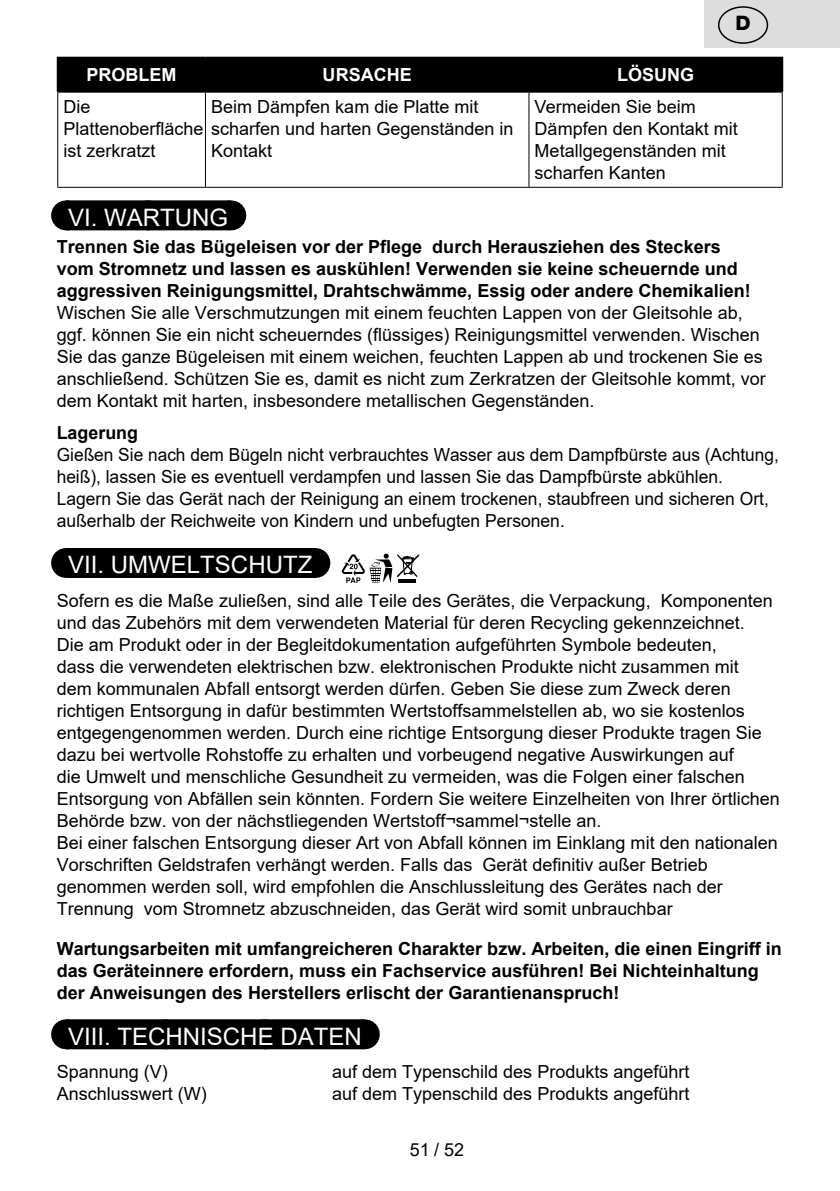
<style>
.page{position:relative;width:840px;height:1191px;background:#fff}
.page>*{position:absolute;margin:0;border:0;box-sizing:border-box;transform-origin:0 0}
.Grafický_nadpis_ETA{font:24px "Arial";color:#fff}
.t1{font:800 20px "Helvetica Neue OT";color:#000}
.Normální{font:18px/22px "Arial";color:#000}
.Normální-2{font:700 18px "Arial";color:#000}
.Normální-3{font:18px/22px "Arial";color:#000;scale:.96 1}
.t2{font:700 18px "Arial";color:#fff}
.s1{font-weight:700}
</style>
<div class="page">
<div style="left:66px;top:200px;width:164px;height:30px;background:#000"></div>
<svg style="left:148px;top:200px;width:41px;height:1px"></svg>
<hr style="left:230px;top:200px;width:1px;height:30px;background:#000">
<div style="left:66px;top:548px;width:248px;height:30px;background:#000"></div>
<hr style="left:314px;top:548px;width:1px;height:30px;background:#000">
<div style="left:66px;top:1019px;width:297px;height:30px;background:#000"></div>
<svg style="left:165px;top:1019px;width:149px;height:1px"></svg>
<hr style="left:363px;top:1019px;width:1px;height:30px;background:#000">
<div style="left:59px;top:59px;width:721px;height:33px;background:#000"></div>
<svg style="left:58px;top:93px;width:723px;height:94px"></svg>
<hr style="left:57px;top:57px;width:148px;height:2px;background:#000">
<hr style="left:57px;top:59px;width:2px;height:33px;background:#000">
<hr style="left:205px;top:57px;width:323px;height:2px;background:#000">
<hr style="left:528px;top:57px;width:254px;height:2px;background:#000">
<hr style="left:780px;top:59px;width:2px;height:33px;background:#000">
<hr style="left:57px;top:92px;width:148px;height:1px;background:#000">
<hr style="left:205px;top:92px;width:323px;height:1px;background:#000">
<hr style="left:528px;top:92px;width:254px;height:1px;background:#000">
<hr style="left:205px;top:59px;width:1px;height:33px;background:#000">
<hr style="left:528px;top:59px;width:1px;height:33px;background:#000">
<hr style="left:57px;top:93px;width:1px;height:94px;background:#000">
<hr style="left:205px;top:93px;width:1px;height:94px;background:#000">
<hr style="left:528px;top:93px;width:1px;height:94px;background:#000">
<hr style="left:781px;top:93px;width:1px;height:94px;background:#000">
<hr style="left:57px;top:187px;width:148px;height:1px;background:#000">
<hr style="left:205px;top:187px;width:323px;height:1px;background:#000">
<hr style="left:528px;top:187px;width:254px;height:1px;background:#000">
<svg style="left:341px;top:553px;width:78px;height:30px"></svg>
<div style="left:704px;top:0;width:135px;height:48px;background:#ddd"></div>
<div style="left:717px;top:6px;width:50px;height:38px;border:1px solid #000;border-radius:50%"></div>
<p class="t1" style="left:735px;top:11px;width:17px">D</p>
<p class="t2" style="left:86px;top:62px;width:91px">PROBLEM</p>
<p class="t2" style="left:322px;top:62px;width:90px">URSACHE</p>
<p class="t2" style="left:616px;top:62px;width:79px">LÖSUNG</p>
<p class="Normální" style="left:63px;top:96px;width:451px">Die<br>Plattenoberfläche scharfen und harten Gegenständen in ist zerkratzt</p>
<p class="Normální" style="left:211px;top:96px;width:269px">Beim Dämpfen kam die Platte mit</p>
<p class="Normální" style="left:211px;top:140px;width:63px">Kontakt</p>
<p class="Normální" style="left:534px;top:96px;width:205px">Vermeiden Sie beim<br>Dämpfen den Kontakt mit<br>Metallgegenständen mit scharfen Kanten</p>
<p class="Grafický_nadpis_ETA" style="left:68px;top:201px;width:162px">VI. WARTUNG</p>
<p class="Normální" style="left:57px;top:236px;width:710px"><span class="s1">Trennen Sie das Bügeleisen vor der Pflege durch Herausziehen des Steckers<br>vom Stromnetz und lassen es auskühlen! Verwenden sie keine scheuernde und aggressiven Reinigungsmittel, Drahtschwämme, Essig oder andere Chemikalien!<br></span>Wischen Sie alle Verschmutzungen mit einem feuchten Lappen von der Gleitsohle ab, ggf. können Sie ein nicht scheuerndes (flüssiges) Reinigungsmittel verwenden. Wischen Sie das ganze Bügeleisen mit einem weichen, feuchten Lappen ab und trockenen Sie es anschließend. Schützen Sie es, damit es nicht zum Zerkratzen der Gleitsohle kommt, vor dem Kontakt mit harten, insbesondere metallischen Gegenständen.</p>
<p class="Normální-2" style="left:57px;top:420px;width:83px">Lagerung</p>
<p class="Normální-3" style="left:57px;top:444px;width:753px">Gießen Sie nach dem Bügeln nicht verbrauchtes Wasser aus dem Dampfbürste aus (Achtung, heiß), lassen Sie es eventuell verdampfen und lassen Sie das Dampfbürste abkühlen.</p>
<p class="Normální" style="left:57px;top:488px;width:713px">Lagern Sie das Gerät nach der Reinigung an einem trockenen, staubfreen und sicheren Ort, außerhalb der Reichweite von Kindern und unbefugten Personen.</p>
<p class="Grafický_nadpis_ETA" style="left:68px;top:548px;width:246px">VII. UMWELTSCHUTZ</p>
<p class="Normální" style="left:57px;top:589px;width:724px">Sofern es die Maße zuließen, sind alle Teile des Gerätes, die Verpackung, Komponenten und das Zubehörs mit dem verwendeten Material für deren Recycling gekennzeichnet.<br>Die am Produkt oder in der Begleitdokumentation aufgeführten Symbole bedeuten,<br>dass die verwendeten elektrischen bzw. elektronischen Produkte nicht zusammen mit<br>dem kommunalen Abfall entsorgt werden dürfen. Geben Sie diese zum Zweck deren richtigen Entsorgung in dafür bestimmten Wertstoffsammelstellen ab, wo sie kostenlos entgegengenommen werden. Durch eine richtige Entsorgung dieser Produkte tragen Sie dazu bei wertvolle Rohstoffe zu erhalten und vorbeugend negative Auswirkungen auf<br>die Umwelt und menschliche Gesundheit zu vermeiden, was die Folgen einer falschen Entsorgung von Abfällen sein könnten. Fordern Sie weitere Einzelheiten von Ihrer örtlichen Behörde bzw. von der nächstliegenden Wertstoff¬sammel¬stelle an.</p>
<p class="Normální" style="left:57px;top:831px;width:722px">Bei einer falschen Entsorgung dieser Art von Abfall können im Einklang mit den nationalen Vorschriften Geldstrafen verhängt werden. Falls das Gerät definitiv außer Betrieb genommen werden soll, wird empfohlen die Anschlussleitung des Gerätes nach der Trennung vom Stromnetz abzuschneiden, das Gerät wird somit unbrauchbar</p>
<p class="Normální-2" style="left:57px;top:935px;width:726px">Wartungsarbeiten mit umfangreicheren Charakter bzw. Arbeiten, die einen Eingriff in</p>
<p class="Normální-2" style="left:57px;top:957px;width:703px">das Geräteinnere erfordern, muss ein Fachservice ausführen! Bei Nichteinhaltung</p>
<p class="Normální-2" style="left:57px;top:979px;width:564px">der Anweisungen des Herstellers erlischt der Garantienanspruch!</p>
<p class="Grafický_nadpis_ETA" style="left:68px;top:1019px;width:295px">VIII. TECHNISCHE DATEN</p>
<p class="Normální" style="left:57px;top:1060px;width:113px">Spannung (V)</p>
<p class="Normální" style="left:332px;top:1060px;width:359px">auf dem Typenschild des Produkts angeführt</p>
<p class="Normální" style="left:57px;top:1082px;width:152px">Anschlusswert (W)</p>
<p class="Normální" style="left:332px;top:1082px;width:359px">auf dem Typenschild des Produkts angeführt</p>
<p class="Normální" style="left:410px;top:1138px;width:56px">51 / 52</p>
</div>
